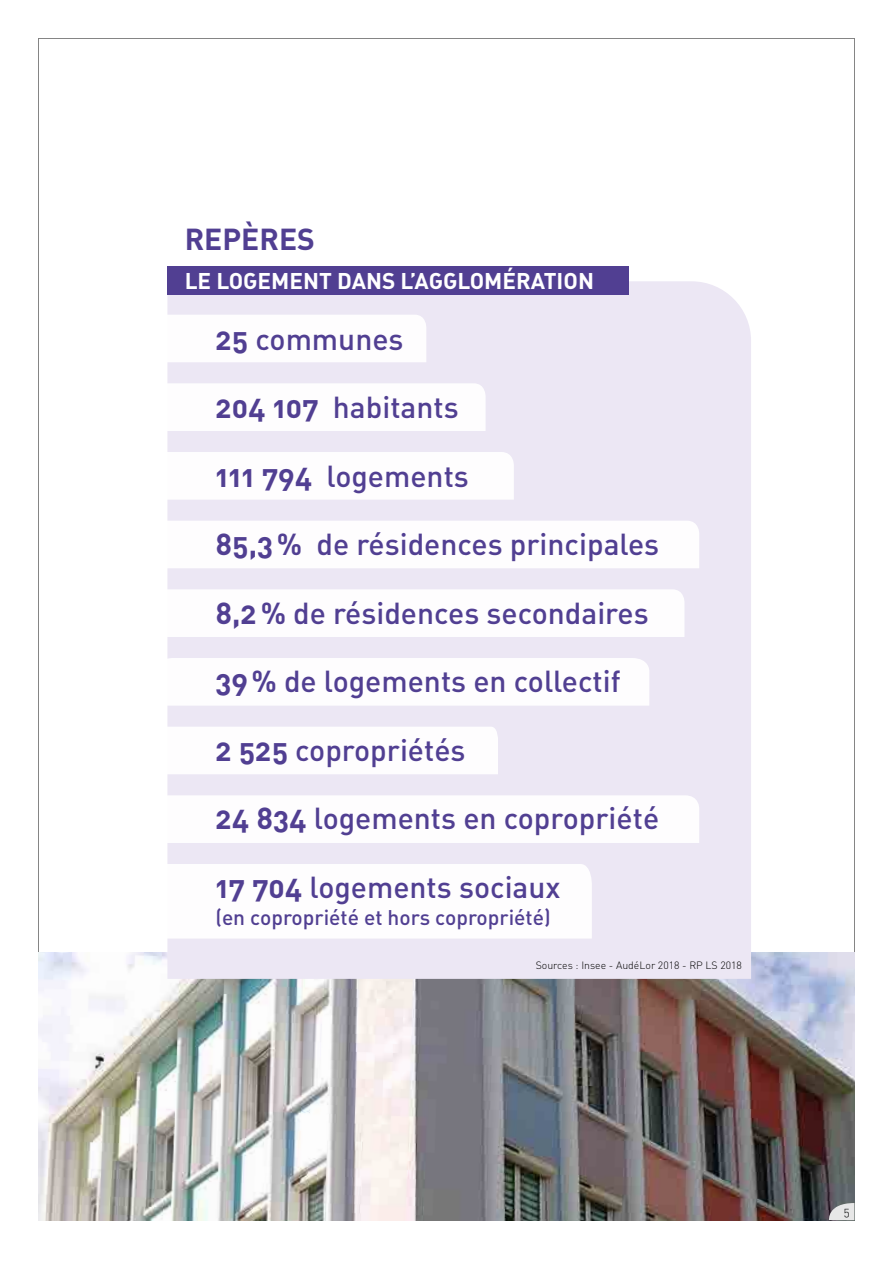
<style>
.page{position:relative;width:893px;height:1263px;background:#fff}
.page>*{position:absolute;margin:0;border:0;box-sizing:border-box;transform-origin:0 0}
.t1{font:30px "DIN Medium Alternate";color:#513f92}
.t2{font:30px "DIN Bold Alternate";color:#513f92}
.t3{font:22.5px "DIN Bold Alternate";color:#fff}
.t4{font:21px "DIN Medium Alternate";color:#513f92}
.t5{font:12px "DIN Light Alternate";color:#000}
.t6{font:300 10.5px "DIN Pro";color:#000}
.s1{font-family:"DIN Bold Alternate"}
</style>
<div class="page">
<img style="left:38px;top:952px;width:817px;height:268px">
<div style="left:167px;top:281px;width:584px;height:698px;background:#ece7f4"></div>
<div style="left:167px;top:267px;width:462px;height:28px;background:#513f92"></div>
<svg style="left:167px;top:315px;width:259px;height:47px"></svg>
<svg style="left:167px;top:383px;width:319px;height:48px"></svg>
<svg style="left:167px;top:452px;width:347px;height:48px"></svg>
<svg style="left:167px;top:521px;width:532px;height:47px"></svg>
<svg style="left:167px;top:589px;width:517px;height:48px"></svg>
<svg style="left:167px;top:658px;width:482px;height:48px"></svg>
<svg style="left:167px;top:727px;width:331px;height:47px"></svg>
<svg style="left:167px;top:795px;width:532px;height:48px"></svg>
<svg style="left:167px;top:864px;width:425px;height:74px"></svg>
<svg style="left:827px;top:1203px;width:27px;height:17px"></svg>
<p class="t2" style="left:185px;top:220px;width:132px">REPÈRES</p>
<p class="t3" style="left:185px;top:266px;width:411px">LE LOGEMENT DANS L’AGGLOMÉRATION</p>
<p class="t1" style="left:215px;top:320px;width:190px"><span class="s1">25</span> communes</p>
<p class="t1" style="left:215px;top:388px;width:245px"><span class="s1">204 107</span> habitants</p>
<p class="t1" style="left:215px;top:457px;width:255px"><span class="s1">111 794</span> logements</p>
<p class="t1" style="left:215px;top:525px;width:445px"><span class="s1">85,3%</span> de résidences principales</p>
<p class="t1" style="left:215px;top:594px;width:435px"><span class="s1">8,2%</span> de résidences secondaires</p>
<p class="t1" style="left:215px;top:662px;width:407px"><span class="s1">39%</span> de logements en collectif</p>
<p class="t1" style="left:215px;top:731px;width:252px"><span class="s1">2 525</span> copropriétés</p>
<p class="t1" style="left:215px;top:799px;width:445px"><span class="s1">24 834</span> logements en copropriété</p>
<p class="t1" style="left:215px;top:868px;width:347px"><span class="s1">17 704</span> logements sociaux</p>
<p class="t4" style="left:215px;top:904px;width:337px">(en copropriété et hors copropriété)</p>
<p class="t6" style="left:536px;top:958px;width:208px">Sources : Insee - AudéLor 2018 - RP LS 2018</p>
<p class="t5" style="left:844px;top:1204px;width:8px">5</p>
</div>
